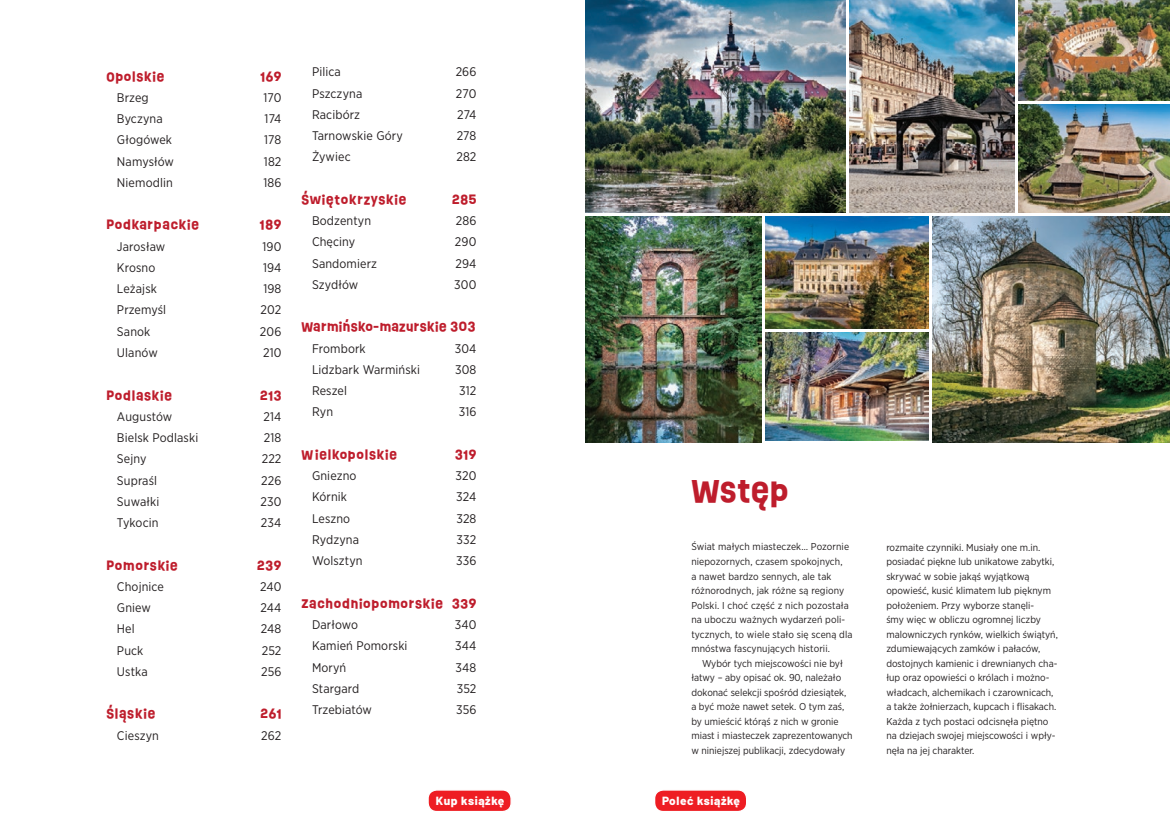
<style>
.page{position:relative;width:1170px;height:833px;background:#fff}
.page>*{position:absolute;margin:0;border:0;box-sizing:border-box;transform-origin:0 0}
.t1{font:700 30px "Ruddy";letter-spacing:.015em;color:#be1d2c}
.t2{font:12.5px "Gotham Narrow";letter-spacing:.01em;color:#231f20}
.t3{font:700 12.5px "Ruddy";letter-spacing:.06em;color:#be1d2c}
.t4{font:700 12.5px "Ruddy";letter-spacing:.03em;color:#be1d2c}
.t5{font:800 11.75px "Barlow";letter-spacing:.05em;color:#fff}
.t6{font:10px/14.5px "Gotham Narrow";color:#231f20}
</style>
<div class="page">
<img style="left:585px;top:0;width:260px;height:212px">
<img style="left:932px;top:216px;width:237px;height:227px">
<img style="left:849px;top:0;width:164px;height:212px">
<img style="left:585px;top:216px;width:176px;height:227px">
<img style="left:765px;top:216px;width:163px;height:113px">
<img style="left:1018px;top:0;width:151px;height:101px">
<img style="left:765px;top:333px;width:163px;height:108px">
<img style="left:1018px;top:105px;width:151px;height:107px">
<div style="left:654px;top:790px;width:92px;height:21px;background:#ee1d23;border-radius:9px"></div>
<div style="left:654px;top:789px;width:93px;height:23px;border:1px solid #fff;border-radius:9px"></div>
<div style="left:428px;top:790px;width:83px;height:21px;background:#ee1d23;border-radius:9px"></div>
<div style="left:427px;top:789px;width:85px;height:23px;border:1px solid #fff;border-radius:9px"></div>
<p class="t3" style="left:106px;top:67px;width:59px">OPOLSKIE</p>
<p class="t3" style="left:260px;top:67px;width:22px">169</p>
<p class="t2" style="left:117px;top:90px;width:33px">Brzeg</p>
<p class="t2" style="left:263px;top:90px;width:20px">170</p>
<p class="t2" style="left:117px;top:111px;width:47px">Byczyna</p>
<p class="t2" style="left:264px;top:111px;width:18px">174</p>
<p class="t2" style="left:117px;top:132px;width:57px">Głogówek</p>
<p class="t2" style="left:264px;top:132px;width:19px">178</p>
<p class="t2" style="left:117px;top:153px;width:58px">Namysłów</p>
<p class="t2" style="left:264px;top:153px;width:19px">182</p>
<p class="t2" style="left:117px;top:175px;width:57px">Niemodlin</p>
<p class="t2" style="left:263px;top:175px;width:20px">186</p>
<p class="t3" style="left:106px;top:216px;width:94px">PODKARPACKIE</p>
<p class="t3" style="left:260px;top:216px;width:23px">189</p>
<p class="t2" style="left:117px;top:238px;width:50px">Jarosław</p>
<p class="t2" style="left:262px;top:238px;width:20px">190</p>
<p class="t2" style="left:117px;top:260px;width:40px">Krosno</p>
<p class="t2" style="left:263px;top:260px;width:20px">194</p>
<p class="t2" style="left:117px;top:281px;width:41px">Leżajsk</p>
<p class="t2" style="left:263px;top:281px;width:20px">198</p>
<p class="t2" style="left:117px;top:302px;width:51px">Przemyśl</p>
<p class="t2" style="left:260px;top:302px;width:22px">202</p>
<p class="t2" style="left:117px;top:323px;width:35px">Sanok</p>
<p class="t2" style="left:260px;top:323px;width:23px">206</p>
<p class="t2" style="left:117px;top:345px;width:42px">Ulanów</p>
<p class="t2" style="left:263px;top:345px;width:20px">210</p>
<p class="t3" style="left:106px;top:386px;width:67px">PODLASKIE</p>
<p class="t3" style="left:260px;top:386px;width:23px">213</p>
<p class="t2" style="left:117px;top:408px;width:57px">Augustów</p>
<p class="t2" style="left:263px;top:408px;width:19px">214</p>
<p class="t2" style="left:117px;top:430px;width:83px">Bielsk Podlaski</p>
<p class="t2" style="left:264px;top:430px;width:19px">218</p>
<p class="t2" style="left:117px;top:451px;width:31px">Sejny</p>
<p class="t2" style="left:262px;top:451px;width:21px">222</p>
<p class="t2" style="left:117px;top:472px;width:42px">Supraśl</p>
<p class="t2" style="left:261px;top:472px;width:22px">226</p>
<p class="t2" style="left:117px;top:493px;width:44px">Suwałki</p>
<p class="t2" style="left:260px;top:493px;width:22px">230</p>
<p class="t2" style="left:117px;top:515px;width:43px">Tykocin</p>
<p class="t2" style="left:261px;top:515px;width:22px">234</p>
<p class="t3" style="left:106px;top:556px;width:73px">POMORSKIE</p>
<p class="t3" style="left:257px;top:556px;width:26px">239</p>
<p class="t2" style="left:117px;top:578px;width:48px">Chojnice</p>
<p class="t2" style="left:260px;top:578px;width:23px">240</p>
<p class="t2" style="left:117px;top:600px;width:35px">Gniew</p>
<p class="t2" style="left:260px;top:600px;width:22px">244</p>
<p class="t2" style="left:117px;top:621px;width:19px">Hel</p>
<p class="t2" style="left:261px;top:621px;width:22px">248</p>
<p class="t2" style="left:117px;top:642px;width:28px">Puck</p>
<p class="t2" style="left:262px;top:642px;width:21px">252</p>
<p class="t2" style="left:117px;top:663px;width:32px">Ustka</p>
<p class="t2" style="left:261px;top:663px;width:22px">256</p>
<p class="t3" style="left:106px;top:705px;width:50px">ŚLĄSKIE</p>
<p class="t3" style="left:260px;top:705px;width:22px">261</p>
<p class="t2" style="left:117px;top:727px;width:44px">Cieszyn</p>
<p class="t2" style="left:261px;top:727px;width:22px">262</p>
<p class="t2" style="left:312px;top:64px;width:30px">Pilica</p>
<p class="t2" style="left:455px;top:64px;width:22px">266</p>
<p class="t2" style="left:312px;top:85px;width:52px">Pszczyna</p>
<p class="t2" style="left:456px;top:85px;width:22px">270</p>
<p class="t2" style="left:312px;top:107px;width:50px">Racibórz</p>
<p class="t2" style="left:457px;top:107px;width:21px">274</p>
<p class="t2" style="left:312px;top:128px;width:92px">Tarnowskie Góry</p>
<p class="t2" style="left:456px;top:128px;width:21px">278</p>
<p class="t2" style="left:312px;top:149px;width:40px">Żywiec</p>
<p class="t2" style="left:456px;top:149px;width:22px">282</p>
<p class="t3" style="left:301px;top:190px;width:106px">ŚWIĘTOKRZYSKIE</p>
<p class="t3" style="left:452px;top:190px;width:26px">285</p>
<p class="t2" style="left:312px;top:213px;width:61px">Bodzentyn</p>
<p class="t2" style="left:456px;top:213px;width:22px">286</p>
<p class="t2" style="left:312px;top:234px;width:45px">Chęciny</p>
<p class="t2" style="left:455px;top:234px;width:23px">290</p>
<p class="t2" style="left:312px;top:255px;width:66px">Sandomierz</p>
<p class="t2" style="left:455px;top:255px;width:22px">294</p>
<p class="t2" style="left:312px;top:277px;width:48px">Szydłów</p>
<p class="t2" style="left:454px;top:277px;width:24px">300</p>
<p class="t4" style="left:301px;top:318px;width:176px">WARMIŃSKO-MAZURSKIE 303</p>
<p class="t2" style="left:312px;top:340px;width:55px">Frombork</p>
<p class="t2" style="left:455px;top:340px;width:23px">304</p>
<p class="t2" style="left:312px;top:362px;width:110px">Lidzbark Warmiński</p>
<p class="t2" style="left:455px;top:362px;width:23px">308</p>
<p class="t2" style="left:312px;top:383px;width:36px">Reszel</p>
<p class="t2" style="left:459px;top:383px;width:19px">312</p>
<p class="t2" style="left:312px;top:404px;width:23px">Ryn</p>
<p class="t2" style="left:458px;top:404px;width:19px">316</p>
<p class="t3" style="left:301px;top:445px;width:97px">W IELKOPOLSKIE</p>
<p class="t3" style="left:455px;top:445px;width:23px">319</p>
<p class="t2" style="left:312px;top:468px;width:46px">Gniezno</p>
<p class="t2" style="left:455px;top:468px;width:22px">320</p>
<p class="t2" style="left:312px;top:489px;width:37px">Kórnik</p>
<p class="t2" style="left:456px;top:489px;width:22px">324</p>
<p class="t2" style="left:312px;top:510px;width:40px">Leszno</p>
<p class="t2" style="left:456px;top:510px;width:22px">328</p>
<p class="t2" style="left:312px;top:532px;width:49px">Rydzyna</p>
<p class="t2" style="left:456px;top:532px;width:21px">332</p>
<p class="t2" style="left:312px;top:553px;width:52px">Wolsztyn</p>
<p class="t2" style="left:456px;top:553px;width:22px">336</p>
<p class="t3" style="left:301px;top:594px;width:176px">ZACHODNIOPOMORSKIE 339</p>
<p class="t2" style="left:312px;top:617px;width:47px">Darłowo</p>
<p class="t2" style="left:455px;top:617px;width:23px">340</p>
<p class="t2" style="left:312px;top:638px;width:97px">Kamień Pomorski</p>
<p class="t2" style="left:455px;top:638px;width:23px">344</p>
<p class="t2" style="left:312px;top:659px;width:36px">Moryń</p>
<p class="t2" style="left:455px;top:659px;width:22px">348</p>
<p class="t2" style="left:312px;top:680px;width:49px">Stargard</p>
<p class="t2" style="left:456px;top:680px;width:21px">352</p>
<p class="t2" style="left:312px;top:702px;width:61px">Trzebiatów</p>
<p class="t2" style="left:456px;top:702px;width:22px">356</p>
<h1 class="t1" style="left:691px;top:468px;width:99px">WSTĘP</h1>
<p class="t6" style="left:691px;top:539px;width:163px">Świat małych miasteczek… Pozornie niepozornych, czasem spokojnych,<br>a nawet bardzo sennych, ale tak różnorodnych, jak różne są regiony Polski. I choć część z nich pozostała na uboczu ważnych wydarzeń poli&shy;tycznych, to wiele stało się sceną dla mnóstwa fascynujących historii.</p>
<p class="t6" style="left:691px;top:656px;width:163px;text-indent:11px">Wybór tych miejscowości nie był łatwy – aby opisać ok. 90, należało dokonać selekcji spośród dziesiątek, a być może nawet setek. O tym zaś, by umieścić którąś z nich w gronie miast i miasteczek zaprezentowanych w niniejszej publikacji, zdecydowały</p>
<p class="t5" style="left:436px;top:791px;width:70px">Kup książkę</p>
<p class="t5" style="left:662px;top:792px;width:79px">Poleć książkę</p>
<p class="t6" style="left:886px;top:539px;width:173px">rozmaite czynniki. Musiały one m.in. posiadać piękne lub unikatowe zabytki, skrywać w sobie jakąś wyjątkową opowieść, kusić klimatem lub pięknym położeniem. Przy wyborze stanęli-<br>śmy więc w obliczu ogromnej liczby malowniczych rynków, wielkich świątyń, zdumiewających zamków i pałaców, dostojnych kamienic i drewnianych cha&shy;łup oraz opowieści o królach i możno&shy;władcach, alchemikach i czarownicach, a także żołnierzach, kupcach i flisakach.<br>Każda z tych postaci odcisnęła piętno na dziejach swojej miejscowości i wpły&shy;nęła na jej charakter.</p>
</div>
